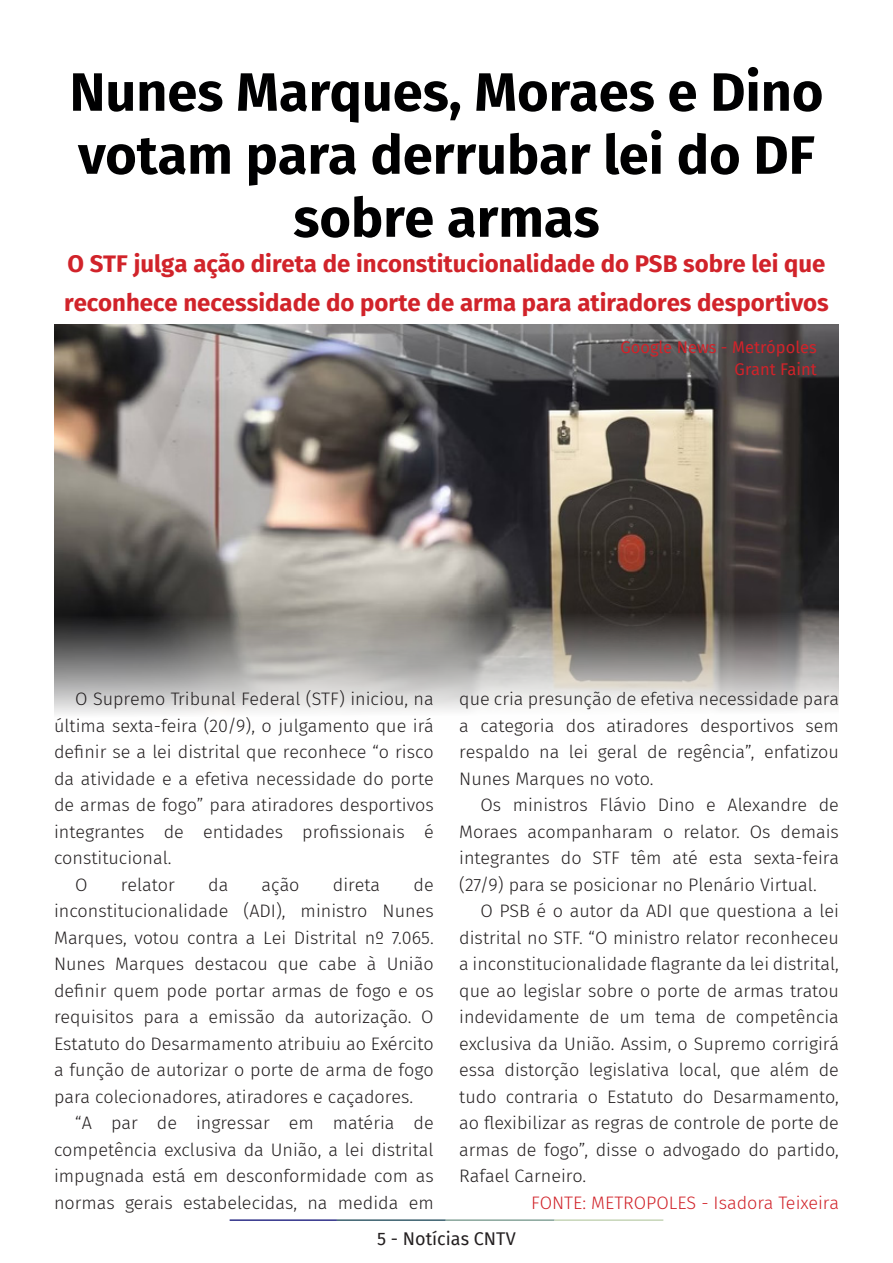
<style>
.page{position:relative;width:893px;height:1263px;background:#fff}
.page>*{position:absolute;margin:0;border:0;box-sizing:border-box;transform-origin:0 0}
.t1{font:700 54px/63px "Fira Sans";color:#000001;text-align:center}
.t2{font:700 24px/39px "Fira Sans";color:#d1232a}
.t3{font:300 18px/26.5px "Fira Sans";color:#231f20;text-align:justify}
.t4{font:300 18px "Fira Sans";color:#d1232a}
.t5{font:18px "Fira Sans";color:#231f20}
.t6{font:16.5px "Fira Sans";color:#d1232a}
</style>
<div class="page">
<hr style="left:230px;top:1219px;width:107px;height:2px;background:#2f3088">
<hr style="left:337px;top:1219px;width:109px;height:2px;background:#3a5f6d">
<hr style="left:446px;top:1219px;width:109px;height:2px;background:#87a59a">
<hr style="left:555px;top:1219px;width:108px;height:2px;background:#c6d5b7">
<img style="left:54px;top:324px;width:785px;height:391px">
<p class="t1" style="left:70px;top:57px;width:755px">Nunes Marques, Moraes e Dino votam para derrubar lei do DF sobre armas</p>
<p class="t2" style="left:64px;top:242px;width:766px">O STF julga ação direta de inconstitucionalidade do PSB sobre lei que reconhece necessidade do porte de arma para atiradores desportivos</p>
<p class="t6" style="left:620px;top:335px;width:198px">Google News - Metrópoles</p>
<p class="t6" style="left:735px;top:357px;width:84px">Grant Faint</p>
<p class="t3" style="left:54px;top:686px;width:381px;text-indent:21px">O Supremo Tribunal Federal (STF) iniciou, na última sexta-feira (20/9), o julgamento que irá definir se a lei distrital que reconhece “o risco da atividade e a efetiva necessidade do porte de armas de fogo” para atiradores desportivos integrantes de entidades profissionais é constitucional.</p>
<p class="t3" style="left:75px;top:871px;width:14px">O</p>
<p class="t3" style="left:121px;top:871px;width:55px">relator</p>
<p class="t3" style="left:208px;top:871px;width:22px">da</p>
<p class="t3" style="left:262px;top:871px;width:40px">ação</p>
<p class="t3" style="left:333px;top:871px;width:49px">direta</p>
<p class="t3" style="left:54px;top:871px;width:381px;text-indent:359px">de inconstitucionalidade (ADI), ministro Nunes Marques, votou contra a Lei Distrital nº 7.065.<br>Nunes Marques destacou que cabe à União definir quem pode portar armas de fogo e os requisitos para a emissão da autorização. O Estatuto do Desarmamento atribuiu ao Exército a função de autorizar o porte de arma de fogo para colecionadores, atiradores e caçadores.</p>
<p class="t3" style="left:54px;top:1110px;width:381px;text-indent:21px">“A par de ingressar em matéria de competência exclusiva da União, a lei distrital impugnada está em desconformidade com as normas gerais estabelecidas, na medida em</p>
<p class="t3" style="left:459px;top:686px;width:381px">que cria presunção de efetiva necessidade para a categoria dos atiradores desportivos sem respaldo na lei geral de regência”, enfatizou Nunes Marques no voto.</p>
<p class="t3" style="left:459px;top:792px;width:381px;text-indent:21px">Os ministros Flávio Dino e Alexandre de Moraes acompanharam o relator. Os demais integrantes do STF têm até esta sexta-feira (27/9) para se posicionar no Plenário Virtual.</p>
<p class="t3" style="left:459px;top:898px;width:381px;text-indent:21px">O PSB é o autor da ADI que questiona a lei distrital no STF. “O ministro relator reconheceu a inconstitucionalidade flagrante da lei distrital, que ao legislar sobre o porte de armas tratou indevidamente de um tema de competência exclusiva da União. Assim, o Supremo corrigirá essa distorção legislativa local, que além de tudo contraria o Estatuto do Desarmamento, ao flexibilizar as regras de controle de porte de armas de fogo”, disse o advogado do partido, Rafael Carneiro.</p>
<p class="t4" style="left:531px;top:1190px;width:309px">FONTE: METROPOLES - Isadora Teixeira</p>
<p class="t5" style="left:377px;top:1225px;width:140px">5 - Notícias CNTV</p>
</div>
